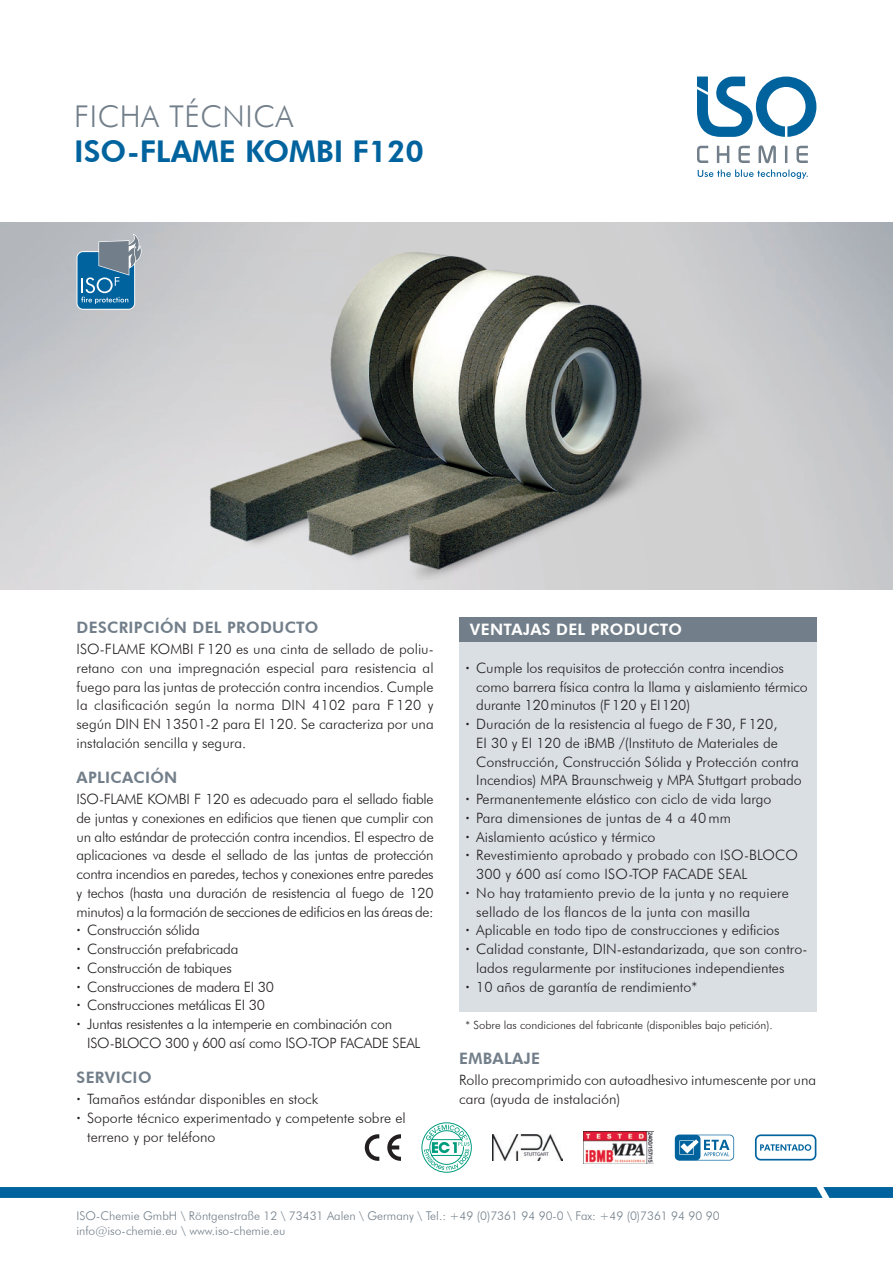
<style>
.page{position:relative;width:893px;height:1263px;background:#fff}
.page>*{position:absolute;margin:0;border:0;box-sizing:border-box;transform-origin:0 0}
.t1{font:800 30px "Futura BT";color:#00639e}
.t2{font:300 30px "Futura BT";letter-spacing:.02em;color:#727f8a}
.t3{font:800 15.75px "Futura BT";letter-spacing:.02em;color:#727f8a}
.t4{font:800 15.75px "Futura BT";letter-spacing:.02em;color:#fff}
.t5{font:300 14.25px/18.8px "Futura BT";color:#231f20;text-align:justify}
.t6{font:300 14.25px/18.8px "Futura BT";letter-spacing:-.02em;color:#231f20}
.t7{font:300 12px/15px "Futura BT";color:#727f8a}
.t8{font:300 11.25px "Futura BT";color:#231f20}
.s1{font-weight:800}
</style>
<div class="page">
<img style="left:91px;top:232px;width:698px;height:348px">
<svg style="left:77px;top:234px;width:65px;height:76px;background:#5d8eac"></svg>
<svg style="left:365px;top:1134px;width:14px;height:27px"></svg>
<svg style="left:387px;top:1134px;width:14px;height:27px"></svg>
<svg style="left:422px;top:1122px;width:50px;height:50px"></svg>
<img style="left:492px;top:1134px;width:71px;height:27px">
<img style="left:584px;top:1131px;width:70px;height:33px">
<svg style="left:675px;top:1135px;width:59px;height:25px"></svg>
<svg style="left:755px;top:1134px;width:61px;height:26px"></svg>
<div style="left:459px;top:617px;width:357px;height:25px;background:#727f8a"></div>
<div style="left:459px;top:642px;width:357px;height:370px;background:#dadfe3"></div>
<svg style="left:0;top:1187px;width:893px;height:11px;background:#04659f"></svg>
<svg style="left:697px;top:145px;width:111px;height:18px"></svg>
<svg style="left:698px;top:169px;width:110px;height:10px"></svg>
<svg style="left:697px;top:77px;width:119px;height:60px"></svg>
<h1 class="t2" style="left:74px;top:98px;width:221px">FICHA TÉCNICA</h1>
<h1 class="t1" style="left:74px;top:133px;width:351px">ISO-FLAME KOMBI F120</h1>
<p class="t3" style="left:77px;top:618px;width:243px">DESCRIPCIÓN DEL PRODUCTO</p>
<p class="t5" style="left:77px;top:639px;width:359px">ISO-FLAME KOMBI F120 es una cinta de sellado de poliu&shy;retano con una impregnación especial para resistencia al fuego para las juntas de protección contra incendios. Cumple la clasificación según la norma DIN 4102 para F 120 y según DIN EN 13501-2 para EI 120. Se caracteriza por una instalación sencilla y segura.</p>
<p class="t3" style="left:77px;top:768px;width:102px">APLICACIÓN</p>
<p class="t6" style="left:77px;top:789px;width:359px">ISO-FLAME KOMBI F 120 es adecuado para el sellado fiable de juntas y conexiones en edificios que tienen que cumplir con un alto estándar de protección contra incendios. El espectro de aplicaciones va desde el sellado de las juntas de protección contra incendios en paredes, techos y conexiones entre paredes y techos (hasta una duración de resistencia al fuego de 120 minutos) a la formación de secciones de edificios en las áreas de: <span class="s1">·</span> Construcción sólida<br><span class="s1">·</span> Construcción prefabricada<br><span class="s1">·</span> Construcción de tabiques<br><span class="s1">·</span> Construcciones de madera EI 30<br><span class="s1">·</span> Construcciones metálicas EI 30<br><span class="s1">·</span> Juntas resistentes a la intemperie en combinación con</p>
<p class="t6" style="left:87px;top:1033px;width:335px">ISO-BLOCO 300 y 600 así como ISO-TOP FACADE SEAL</p>
<p class="t3" style="left:77px;top:1068px;width:77px">SERVICIO</p>
<p class="t5" style="left:77px;top:1089px;width:243px"><span class="s1">·</span> Tamaños estándar disponibles en stock</p>
<p class="t5" style="left:77px;top:1108px;width:331px"><span class="s1">·</span> Soporte técnico experimentado y competente sobre el</p>
<p class="t5" style="left:87px;top:1127px;width:130px">terreno y por teléfono</p>
<p class="t4" style="left:470px;top:620px;width:214px">VENTAJAS DEL PRODUCTO</p>
<p class="t5" style="left:466px;top:658px;width:320px"><span class="s1">·</span> Cumple los requisitos de protección contra incendios</p>
<p class="t5" style="left:476px;top:677px;width:333px">como barrera física contra la llama y aislamiento térmico</p>
<p class="t5" style="left:476px;top:696px;width:215px">durante 120minutos (F120 y EI120)</p>
<p class="t5" style="left:466px;top:714px;width:313px"><span class="s1">·</span> Duración de la resistencia al fuego de F30, F120,</p>
<p class="t5" style="left:476px;top:733px;width:303px">EI 30 y EI 120 de iBMB /(Instituto de Materiales de</p>
<p class="t5" style="left:476px;top:752px;width:324px">Construcción, Construcción Sólida y Protección contra</p>
<p class="t5" style="left:476px;top:771px;width:327px">Incendios) MPA Braunschweig y MPA Stuttgart probado</p>
<p class="t5" style="left:466px;top:789px;width:307px"><span class="s1">·</span> Permanentemente elástico con ciclo de vida largo</p>
<p class="t5" style="left:466px;top:808px;width:267px"><span class="s1">·</span> Para dimensiones de juntas de 4 a 40mm</p>
<p class="t5" style="left:466px;top:827px;width:191px"><span class="s1">·</span> Aislamiento acústico y térmico</p>
<p class="t5" style="left:466px;top:846px;width:334px"><span class="s1">·</span> Revestimiento aprobado y probado con ISO-BLOCO</p>
<p class="t5" style="left:476px;top:864px;width:273px">300 y 600 así como ISO-TOP FACADE SEAL</p>
<p class="t5" style="left:466px;top:883px;width:325px"><span class="s1">·</span> No hay tratamiento previo de la junta y no requiere</p>
<p class="t5" style="left:476px;top:902px;width:275px">sellado de los flancos de la junta con masilla</p>
<p class="t5" style="left:466px;top:921px;width:316px"><span class="s1">·</span> Aplicable en todo tipo de construcciones y edificios</p>
<p class="t5" style="left:466px;top:939px;width:343px"><span class="s1">·</span> Calidad constante, DIN-estandarizada, que son contro-</p>
<p class="t5" style="left:476px;top:958px;width:310px">lados regularmente por instituciones independientes</p>
<p class="t5" style="left:466px;top:977px;width:233px"><span class="s1">·</span> 10 años de garantía de rendimiento*</p>
<p class="t8" style="left:466px;top:1018px;width:308px">* Sobre las condiciones del fabricante (disponibles bajo petición).</p>
<p class="t3" style="left:459px;top:1049px;width:82px">EMBALAJE</p>
<p class="t5" style="left:459px;top:1071px;width:358px">Rollo precomprimido con autoadhesivo intumescente por una cara (ayuda de instalación)</p>
<p class="t7" style="left:77px;top:1208px;width:645px">ISO-Chemie GmbH \ Röntgenstraße 12 \ 73431 Aalen \ Germany \ Tel.: +49 (0)7361 94 90-0 \ Fax: +49 (0)7361 94 90 90 info@iso-chemie.eu \ www.iso-chemie.eu</p>
</div>
